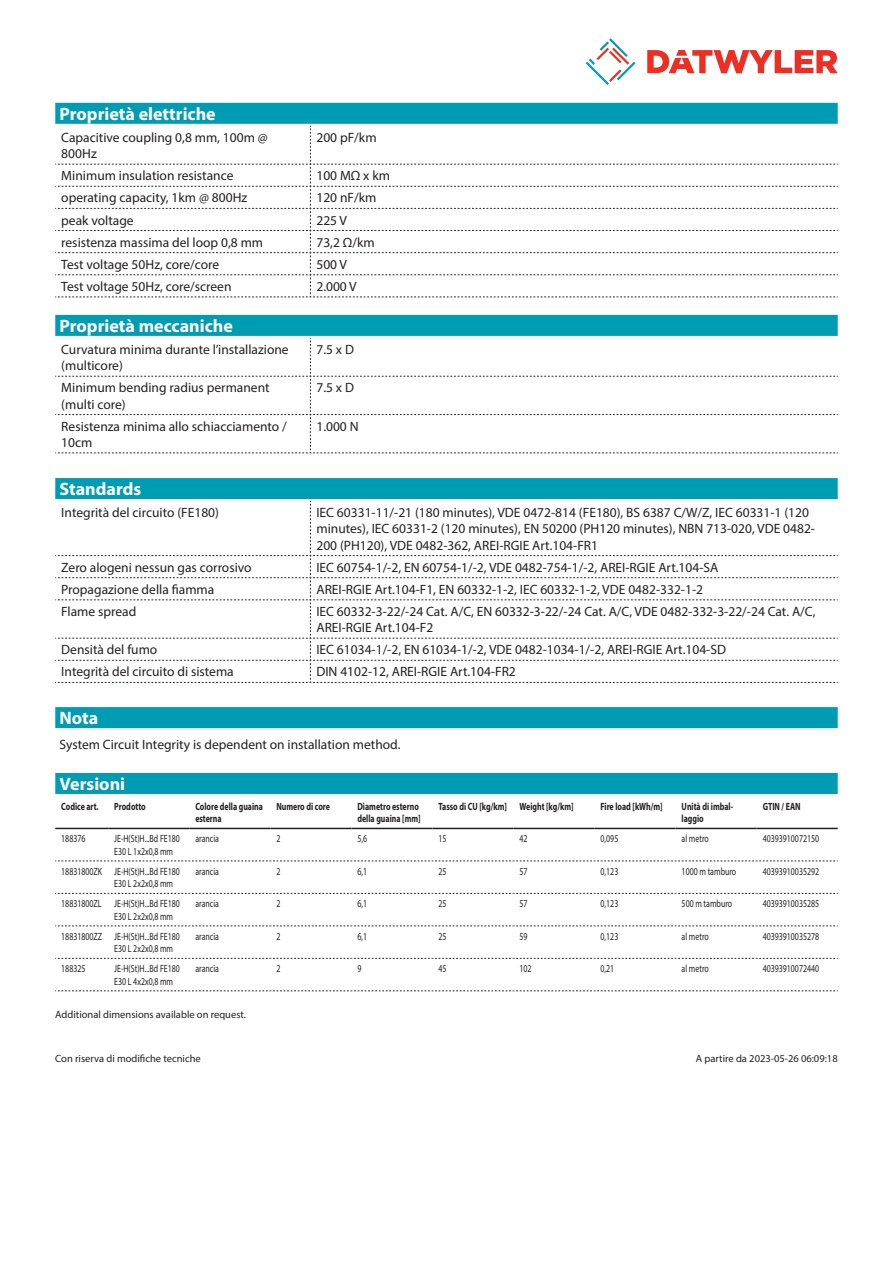
<style>
.page{position:relative;width:893px;height:1263px;background:#fff}
.page>*{position:absolute;margin:0;border:0;box-sizing:border-box;transform-origin:0 0}
.Standard_Head_Proper{font:700 18px "Myriad Pro";color:#fff}
.myriad_light_propert{font:13.5px/16.2px "Myriad Pro";color:#231f20}
.Standard_text{font:13.5px "Myriad Pro";color:#231f20}
.myriadlight{font:10.5px/12.6px "Myriad Pro";color:#231f20;scale:.75 1}
.myriadbold{font:700 10.5px/12.6px "Myriad Pro";color:#231f20;scale:.75 1}
.Footnote{font:10.5px "Myriad Pro";color:#231f20}
.imagetext{font:10.5px "Myriad Pro";color:#231f20}
</style>
<div class="page">
<svg style="left:586px;top:38px;width:49px;height:47px"></svg>
<svg style="left:647px;top:50px;width:191px;height:23px"></svg>
<div style="left:55px;top:478px;width:783px;height:21px;background:#009cb3"></div>
<svg style="left:55px;top:501px;width:783px;height:182px"></svg>
<div style="left:55px;top:707px;width:783px;height:21px;background:#009cb3"></div>
<div style="left:55px;top:773px;width:783px;height:21px;background:#009cb3"></div>
<hr style="left:55px;top:828px;width:53px;height:1px;background:#231f20">
<hr style="left:108px;top:828px;width:81px;height:1px;background:#231f20">
<hr style="left:189px;top:828px;width:81px;height:1px;background:#231f20">
<hr style="left:270px;top:828px;width:81px;height:1px;background:#231f20">
<hr style="left:351px;top:828px;width:81px;height:1px;background:#231f20">
<hr style="left:432px;top:828px;width:81px;height:1px;background:#231f20">
<hr style="left:513px;top:828px;width:82px;height:1px;background:#231f20">
<hr style="left:595px;top:828px;width:81px;height:1px;background:#231f20">
<hr style="left:676px;top:828px;width:81px;height:1px;background:#231f20">
<hr style="left:757px;top:828px;width:81px;height:1px;background:#231f20">
<svg style="left:55px;top:861px;width:783px;height:1px"></svg>
<svg style="left:55px;top:893px;width:783px;height:1px"></svg>
<svg style="left:55px;top:926px;width:783px;height:1px"></svg>
<svg style="left:55px;top:958px;width:783px;height:1px"></svg>
<svg style="left:55px;top:990px;width:783px;height:1px"></svg>
<div style="left:55px;top:315px;width:783px;height:21px;background:#009cb3"></div>
<svg style="left:55px;top:338px;width:783px;height:116px"></svg>
<div style="left:55px;top:103px;width:783px;height:21px;background:#009cb3"></div>
<svg style="left:55px;top:126px;width:783px;height:172px"></svg>
<p class="Standard_Head_Proper" style="left:60px;top:102px;width:158px">Proprietà elettriche</p>
<p class="myriad_light_propert" style="left:61px;top:129px;width:208px">Capacitive coupling 0,8 mm, 100m @<br>800Hz</p>
<p class="myriad_light_propert" style="left:316px;top:129px;width:62px">200 pF/km</p>
<p class="myriad_light_propert" style="left:61px;top:167px;width:174px">Minimum insulation resistance</p>
<p class="myriad_light_propert" style="left:316px;top:167px;width:75px">100 MΩ x km</p>
<p class="myriad_light_propert" style="left:61px;top:190px;width:188px">operating capacity, 1km @ 800Hz</p>
<p class="myriad_light_propert" style="left:316px;top:190px;width:62px">120 nF/km</p>
<p class="myriad_light_propert" style="left:61px;top:212px;width:74px">peak voltage</p>
<p class="myriad_light_propert" style="left:316px;top:212px;width:32px">225 V</p>
<p class="myriad_light_propert" style="left:61px;top:234px;width:203px">resistenza massima del loop 0,8 mm</p>
<p class="myriad_light_propert" style="left:316px;top:234px;width:60px">73,2 Ω/km</p>
<p class="myriad_light_propert" style="left:61px;top:256px;width:160px">Test voltage 50Hz, core/core</p>
<p class="myriad_light_propert" style="left:316px;top:256px;width:32px">500 V</p>
<p class="myriad_light_propert" style="left:61px;top:278px;width:172px">Test voltage 50Hz, core/screen</p>
<p class="myriad_light_propert" style="left:316px;top:278px;width:42px">2.000 V</p>
<p class="Standard_Head_Proper" style="left:60px;top:314px;width:175px">Proprietà meccaniche</p>
<p class="myriad_light_propert" style="left:61px;top:341px;width:229px">Curvatura minima durante l’installazione (multicore)</p>
<p class="myriad_light_propert" style="left:316px;top:341px;width:39px">7.5 x D</p>
<p class="myriad_light_propert" style="left:61px;top:379px;width:210px">Minimum bending radius permanent (multi core)</p>
<p class="myriad_light_propert" style="left:316px;top:379px;width:39px">7.5 x D</p>
<p class="myriad_light_propert" style="left:61px;top:418px;width:227px">Resistenza minima allo schiacciamento /<br>10cm</p>
<p class="myriad_light_propert" style="left:316px;top:418px;width:44px">1.000 N</p>
<p class="Standard_Head_Proper" style="left:60px;top:477px;width:83px">Standards</p>
<p class="myriad_light_propert" style="left:61px;top:504px;width:159px">Integrità del circuito (FE180)</p>
<p class="myriad_light_propert" style="left:316px;top:504px;width:500px">IEC 60331-11/-21 (180 minutes), VDE 0472-814 (FE180), BS 6387 C/W/Z, IEC 60331-1 (120 minutes), IEC 60331-2 (120 minutes), EN 50200 (PH120 minutes), NBN 713-020, VDE 0482-<br>200 (PH120), VDE 0482-362, AREI-RGIE Art.104-FR1</p>
<p class="myriad_light_propert" style="left:61px;top:559px;width:192px">Zero alogeni nessun gas corrosivo</p>
<p class="myriad_light_propert" style="left:316px;top:559px;width:403px">IEC 60754-1/-2, EN 60754-1/-2, VDE 0482-754-1/-2, AREI-RGIE Art.104-SA</p>
<p class="myriad_light_propert" style="left:61px;top:581px;width:155px">Propagazione della fiamma</p>
<p class="myriad_light_propert" style="left:316px;top:581px;width:388px">AREI-RGIE Art.104-F1, EN 60332-1-2, IEC 60332-1-2, VDE 0482-332-1-2</p>
<p class="myriad_light_propert" style="left:61px;top:603px;width:77px">Flame spread</p>
<p class="myriad_light_propert" style="left:316px;top:603px;width:501px">IEC 60332-3-22/-24 Cat. A/C, EN 60332-3-22/-24 Cat. A/C, VDE 0482-332-3-22/-24 Cat. A/C,<br>AREI-RGIE Art.104-F2</p>
<p class="myriad_light_propert" style="left:61px;top:641px;width:98px">Densità del fumo</p>
<p class="myriad_light_propert" style="left:316px;top:641px;width:411px">IEC 61034-1/-2, EN 61034-1/-2, VDE 0482-1034-1/-2, AREI-RGIE Art.104-SD</p>
<p class="myriad_light_propert" style="left:61px;top:664px;width:174px">Integrità del circuito di sistema</p>
<p class="myriad_light_propert" style="left:316px;top:664px;width:201px">DIN 4102-12, AREI-RGIE Art.104-FR2</p>
<p class="Standard_Head_Proper" style="left:60px;top:706px;width:40px">Nota</p>
<p class="Standard_text" style="left:60px;top:736px;width:342px">System Circuit Integrity is dependent on installation method.</p>
<p class="Standard_Head_Proper" style="left:60px;top:772px;width:67px">Versioni</p>
<p class="myriadbold" style="left:61px;top:800px;width:51px">Codice art.</p>
<p class="myriadbold" style="left:114px;top:800px;width:44px">Prodotto</p>
<p class="myriadbold" style="left:195px;top:800px;width:92px">Colore della guaina esterna</p>
<p class="myriadbold" style="left:276px;top:800px;width:73px">Numero di core</p>
<p class="myriadbold" style="left:357px;top:800px;width:86px">Diametro esterno della guaina [mm]</p>
<p class="myriadbold" style="left:438px;top:800px;width:93px">Tasso di CU [kg/km]</p>
<p class="myriadbold" style="left:519px;top:800px;width:74px">Weight [kg/km]</p>
<p class="myriadbold" style="left:601px;top:800px;width:84px">Fire load [kWh/m]</p>
<p class="myriadbold" style="left:682px;top:800px;width:70px">Unità di imbal&shy;laggio</p>
<p class="myriadbold" style="left:763px;top:800px;width:52px">GTIN / EAN</p>
<p class="myriadlight" style="left:61px;top:832px;width:34px">188376</p>
<p class="myriadlight" style="left:114px;top:832px;width:89px">JE-H(St)H...Bd FE180<br>E30 L 1x2x0,8 mm</p>
<p class="myriadlight" style="left:195px;top:832px;width:33px">arancia</p>
<p class="myriadlight" style="left:276px;top:832px;width:7px">2</p>
<p class="myriadlight" style="left:357px;top:832px;width:14px">5,6</p>
<p class="myriadlight" style="left:438px;top:832px;width:12px">15</p>
<p class="myriadlight" style="left:519px;top:832px;width:12px">42</p>
<p class="myriadlight" style="left:601px;top:832px;width:25px">0,095</p>
<p class="myriadlight" style="left:682px;top:832px;width:38px">al metro</p>
<p class="myriadlight" style="left:763px;top:832px;width:77px">40393910072150</p>
<p class="myriadlight" style="left:61px;top:865px;width:56px">18831800ZK</p>
<p class="myriadlight" style="left:114px;top:865px;width:89px">JE-H(St)H...Bd FE180<br>E30 L 2x2x0,8 mm</p>
<p class="myriadlight" style="left:195px;top:865px;width:33px">arancia</p>
<p class="myriadlight" style="left:276px;top:865px;width:7px">2</p>
<p class="myriadlight" style="left:357px;top:865px;width:14px">6,1</p>
<p class="myriadlight" style="left:438px;top:865px;width:12px">25</p>
<p class="myriadlight" style="left:519px;top:865px;width:12px">57</p>
<p class="myriadlight" style="left:601px;top:865px;width:25px">0,123</p>
<p class="myriadlight" style="left:682px;top:865px;width:74px">1000 m tamburo</p>
<p class="myriadlight" style="left:763px;top:865px;width:77px">40393910035292</p>
<p class="myriadlight" style="left:61px;top:897px;width:55px">18831800ZL</p>
<p class="myriadlight" style="left:114px;top:897px;width:89px">JE-H(St)H...Bd FE180<br>E30 L 2x2x0,8 mm</p>
<p class="myriadlight" style="left:195px;top:897px;width:33px">arancia</p>
<p class="myriadlight" style="left:276px;top:897px;width:7px">2</p>
<p class="myriadlight" style="left:357px;top:897px;width:14px">6,1</p>
<p class="myriadlight" style="left:438px;top:897px;width:12px">25</p>
<p class="myriadlight" style="left:519px;top:897px;width:12px">57</p>
<p class="myriadlight" style="left:601px;top:897px;width:25px">0,123</p>
<p class="myriadlight" style="left:682px;top:897px;width:69px">500 m tamburo</p>
<p class="myriadlight" style="left:763px;top:897px;width:77px">40393910035285</p>
<p class="myriadlight" style="left:61px;top:930px;width:56px">18831800ZZ</p>
<p class="myriadlight" style="left:114px;top:930px;width:89px">JE-H(St)H...Bd FE180<br>E30 L 2x2x0,8 mm</p>
<p class="myriadlight" style="left:195px;top:930px;width:33px">arancia</p>
<p class="myriadlight" style="left:276px;top:930px;width:7px">2</p>
<p class="myriadlight" style="left:357px;top:930px;width:14px">6,1</p>
<p class="myriadlight" style="left:438px;top:930px;width:12px">25</p>
<p class="myriadlight" style="left:519px;top:930px;width:12px">59</p>
<p class="myriadlight" style="left:601px;top:930px;width:25px">0,123</p>
<p class="myriadlight" style="left:682px;top:930px;width:38px">al metro</p>
<p class="myriadlight" style="left:763px;top:930px;width:77px">40393910035278</p>
<p class="myriadlight" style="left:61px;top:962px;width:34px">188325</p>
<p class="myriadlight" style="left:114px;top:962px;width:89px">JE-H(St)H...Bd FE180<br>E30 L 4x2x0,8 mm</p>
<p class="myriadlight" style="left:195px;top:962px;width:33px">arancia</p>
<p class="myriadlight" style="left:276px;top:962px;width:7px">2</p>
<p class="myriadlight" style="left:357px;top:962px;width:7px">9</p>
<p class="myriadlight" style="left:438px;top:962px;width:12px">45</p>
<p class="myriadlight" style="left:519px;top:962px;width:18px">102</p>
<p class="myriadlight" style="left:601px;top:962px;width:20px">0,21</p>
<p class="myriadlight" style="left:682px;top:962px;width:38px">al metro</p>
<p class="myriadlight" style="left:763px;top:962px;width:77px">40393910072440</p>
<p class="imagetext" style="left:55px;top:1008px;width:192px">Additional dimensions available on request.</p>
<p class="Footnote" style="left:55px;top:1052px;width:147px">Con riserva di modifiche tecniche</p>
<p class="Footnote" style="left:696px;top:1052px;width:143px">A partire da 2023-05-26 06:09:18</p>
</div>
